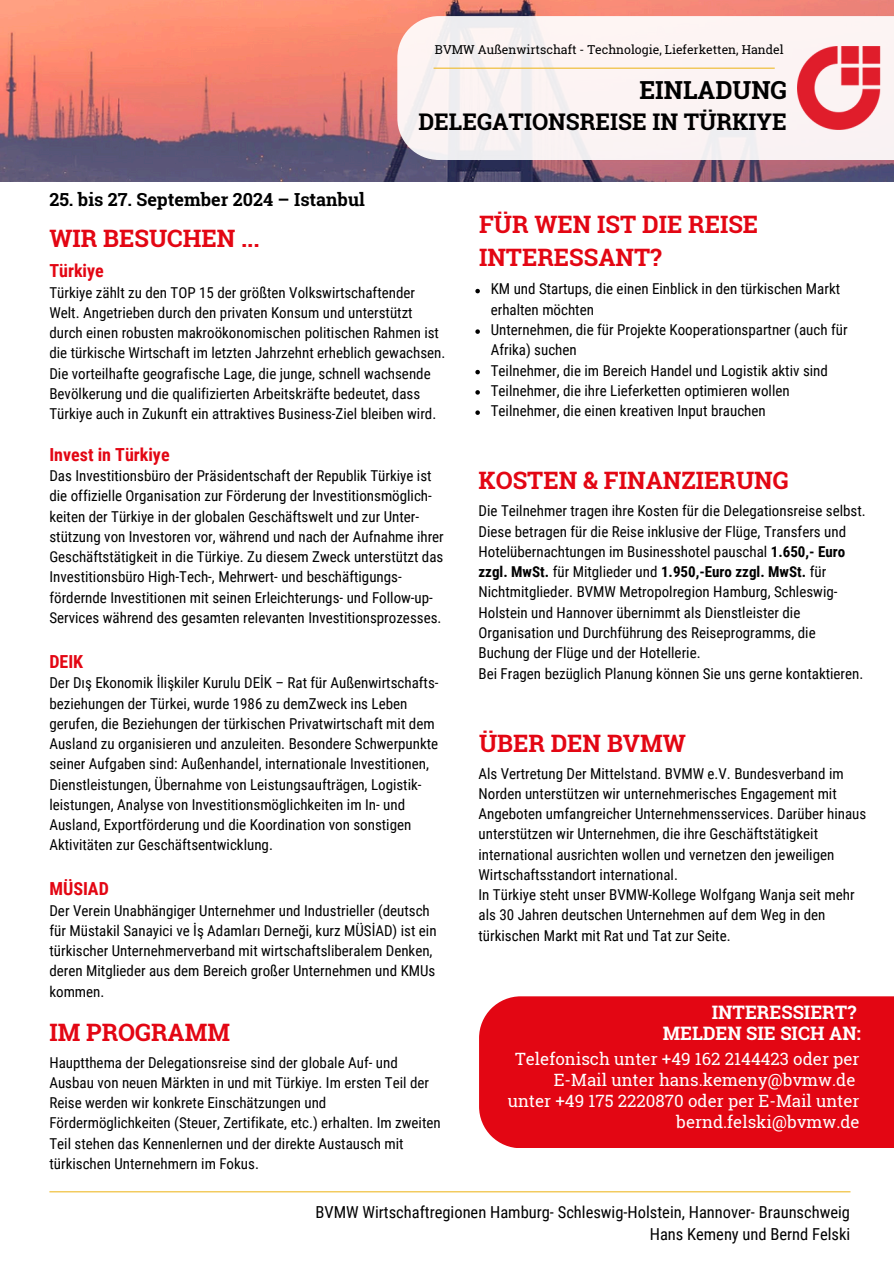
<style>
.page{position:relative;width:894px;height:1264px;background:#fff}
.page>*{position:absolute;margin:0;border:0;box-sizing:border-box;transform-origin:0 0}
.t1{font:700 24.9px "Roboto Slab";color:#000}
.t2{font:700 24px/32.7px "Roboto Slab";color:#e30613}
.t3{font:700 22.95px "Roboto Slab";color:#000}
.t4{font:700 18.6px/20.9px "Roboto Slab";color:#fff;text-align:right}
.t5{font:700 18px "Roboto Condensed";color:#e30613}
.t6{font:700 18px "Roboto Slab";color:#000}
.t7{font:16.95px/21.1px "Roboto Slab";color:#fff;text-align:right}
.t8{font:16.5px/22.5px "Roboto Condensed";color:#000;text-align:right}
.t9{font:15px/20.2px "Roboto Condensed";color:#000}
.t10{font:12.3px "Roboto Slab";color:#000}
.s1{font-weight:700}
</style>
<div class="page">
<img style="left:0;top:0;width:893px;height:181px">
<hr style="left:49px;top:1191px;width:801px;height:1px;background:#eeba2b">
<div style="left:479px;top:996px;width:414px;height:152px;background:#e30613"></div>
<svg style="left:475px;top:289px;width:4px;height:4px"></svg>
<svg style="left:475px;top:329px;width:4px;height:5px"></svg>
<svg style="left:475px;top:370px;width:4px;height:4px"></svg>
<svg style="left:475px;top:390px;width:4px;height:4px"></svg>
<svg style="left:475px;top:410px;width:4px;height:5px"></svg>
<svg style="left:397px;top:16px;width:496px;height:144px;fill:#fcf3f3"></svg>
<img style="left:797px;top:46px;width:85px;height:84px">
<hr style="left:433px;top:68px;width:341px;height:1px;background:#eeba2b">
<h4 class="t10" style="left:435px;top:41px;width:350px">BVMW Außenwirtschaft - Technologie, Lieferketten, Handel</h4>
<h5 class="t1" style="left:639px;top:73px;width:149px">EINLADUNG</h5>
<h5 class="t3" style="left:418px;top:106px;width:369px">DELEGATIONSREISE IN TÜRKIYE</h5>
<h3 class="t6" style="left:49px;top:187px;width:317px">25. bis 27. September 2024 – Istanbul</h3>
<p class="t2" style="left:49px;top:221px;width:211px">WIR BESUCHEN ...</p>
<h5 class="t5" style="left:49px;top:261px;width:56px">Türkiye</h5>
<h5 class="t9" style="left:49px;top:282px;width:397px">Türkiye zählt zu den TOP 15 der größten Volkswirtschaftender Welt. Angetrieben durch den privaten Konsum und unterstützt durch einen robusten makroökonomischen politischen Rahmen ist die türkische Wirtschaft im letzten Jahrzehnt erheblich gewachsen.<br>Die vorteilhafte geografische Lage, die junge, schnell wachsende Bevölkerung und die qualifizierten Arbeitskräfte bedeutet, dass Türkiye auch in Zukunft ein attraktives Business-Ziel bleiben wird.</h5>
<h5 class="t5" style="left:49px;top:444px;width:122px">Invest in Türkiye</h5>
<h5 class="t9" style="left:49px;top:466px;width:396px">Das Investitionsbüro der Präsidentschaft der Republik Türkiye ist die offizielle Organisation zur Förderung der Investitionsmöglich&shy;keiten der Türkiye in der globalen Geschäftswelt und zur Unter&shy;stützung von Investoren vor, während und nach der Aufnahme ihrer Geschäftstätigkeit in die Türkiye. Zu diesem Zweck unterstützt das Investitionsbüro High-Tech-, Mehrwert- und beschäftigungs&shy;fördernde Investitionen mit seinen Erleichterungs- und Follow-up-Services während des gesamten relevanten Investitionsprozesses.</h5>
<h5 class="t5" style="left:49px;top:651px;width:35px">DEIK</h5>
<h5 class="t9" style="left:49px;top:673px;width:390px">Der Dış Ekonomik İlişkiler Kurulu DEİK – Rat für Außenwirtschafts&shy;beziehungen der Türkei, wurde 1986 zu demZweck ins Leben gerufen, die Beziehungen der türkischen Privatwirtschaft mit dem Ausland zu organisieren und anzuleiten. Besondere Schwerpunkte seiner Aufgaben sind: Außenhandel, internationale Investitionen, Dienstleistungen, Übernahme von Leistungsaufträgen, Logistik&shy;leistungen, Analyse von Investitionsmöglichkeiten im In- und Ausland, Exportförderung und die Koordination von sonstigen Aktivitäten zur Geschäftsentwicklung.</h5>
<h5 class="t5" style="left:49px;top:878px;width:61px">MÜSIAD</h5>
<h5 class="t9" style="left:49px;top:900px;width:388px">Der Verein Unabhängiger Unternehmer und Industrieller (deutsch für Müstakil Sanayici ve İş Adamları Derneği, kurz MÜSİAD) ist ein türkischer Unternehmerverband mit wirtschaftsliberalem Denken, deren Mitglieder aus dem Bereich großer Unternehmen und KMUs kommen.</h5>
<h5 class="t2" style="left:49px;top:1015px;width:182px">IM PROGRAMM</h5>
<p class="t9" style="left:49px;top:1052px;width:392px">Hauptthema der Delegationsreise sind der globale Auf- und Ausbau von neuen Märkten in und mit Türkiye. Im ersten Teil der Reise werden wir konkrete Einschätzungen und Fördermöglichkeiten (Steuer, Zertifikate, etc.) erhalten. Im zweiten Teil stehen das Kennenlernen und der direkte Austausch mit türkischen Unternehmern im Fokus.</p>
<p class="t2" style="left:479px;top:208px;width:281px">FÜR WEN IST DIE REISE<br>INTERESSANT?</p>
<p class="t9" style="left:490px;top:279px;width:351px">KM und Startups, die einen Einblick in den türkischen Markt erhalten möchten</p>
<p class="t9" style="left:490px;top:320px;width:358px">Unternehmen, die für Projekte Kooperationspartner (auch für<br>Afrika) suchen</p>
<p class="t9" style="left:490px;top:360px;width:338px">Teilnehmer, die im Bereich Handel und Logistik aktiv sind</p>
<p class="t9" style="left:490px;top:380px;width:300px">Teilnehmer, die ihre Lieferketten optimieren wollen</p>
<p class="t9" style="left:490px;top:401px;width:276px">Teilnehmer, die einen kreativen Input brauchen</p>
<p class="t2" style="left:478px;top:463px;width:311px">KOSTEN &amp; FINANZIERUNG</p>
<h5 class="t9" style="left:478px;top:501px;width:388px">Die Teilnehmer tragen ihre Kosten für die Delegationsreise selbst.<br>Diese betragen für die Reise inklusive der Flüge, Transfers und Hotelübernachtungen im Businesshotel pauschal <span class="s1">1.650,- Euro zzgl. MwSt.</span> für Mitglieder und <span class="s1">1.950,-Euro zzgl. MwSt.</span> für Nichtmitglieder. BVMW Metropolregion Hamburg, Schleswig-Holstein und Hannover übernimmt als Dienstleister die Organisation und Durchführung des Reiseprogramms, die Buchung der Flüge und der Hotellerie.<br>Bei Fragen bezüglich Planung können Sie uns gerne kontaktieren.</h5>
<p class="t2" style="left:479px;top:726px;width:208px">ÜBER DEN BVMW</p>
<h5 class="t9" style="left:478px;top:763px;width:389px">Als Vertretung Der Mittelstand. BVMW e.V. Bundesverband im Norden unterstützen wir unternehmerisches Engagement mit Angeboten umfangreicher Unternehmensservices. Darüber hinaus unterstützen wir Unternehmen, die ihre Geschäftstätigkeit international ausrichten wollen und vernetzen den jeweiligen Wirtschaftsstandort international.<br>In Türkiye steht unser BVMW-Kollege Wolfgang Wanja seit mehr als 30 Jahren deutschen Unternehmen auf dem Weg in den türkischen Markt mit Rat und Tat zur Seite.</h5>
<p class="t4" style="left:662px;top:1001px;width:199px">INTERESSIERT?<br>MELDEN SIE SICH AN:</p>
<p class="t7" style="left:507px;top:1047px;width:353px">Telefonisch unter +49 162 2144423 oder per E-Mail unter hans.kemeny@bvmw.de<br>unter +49 175 2220870 oder per E-Mail unter bernd.felski@bvmw.de</p>
<h1 class="t8" style="left:315px;top:1200px;width:536px">BVMW Wirtschaftregionen Hamburg- Schleswig-Holstein, Hannover- Braunschweig<br>Hans Kemeny und Bernd Felski</h1>
</div>
